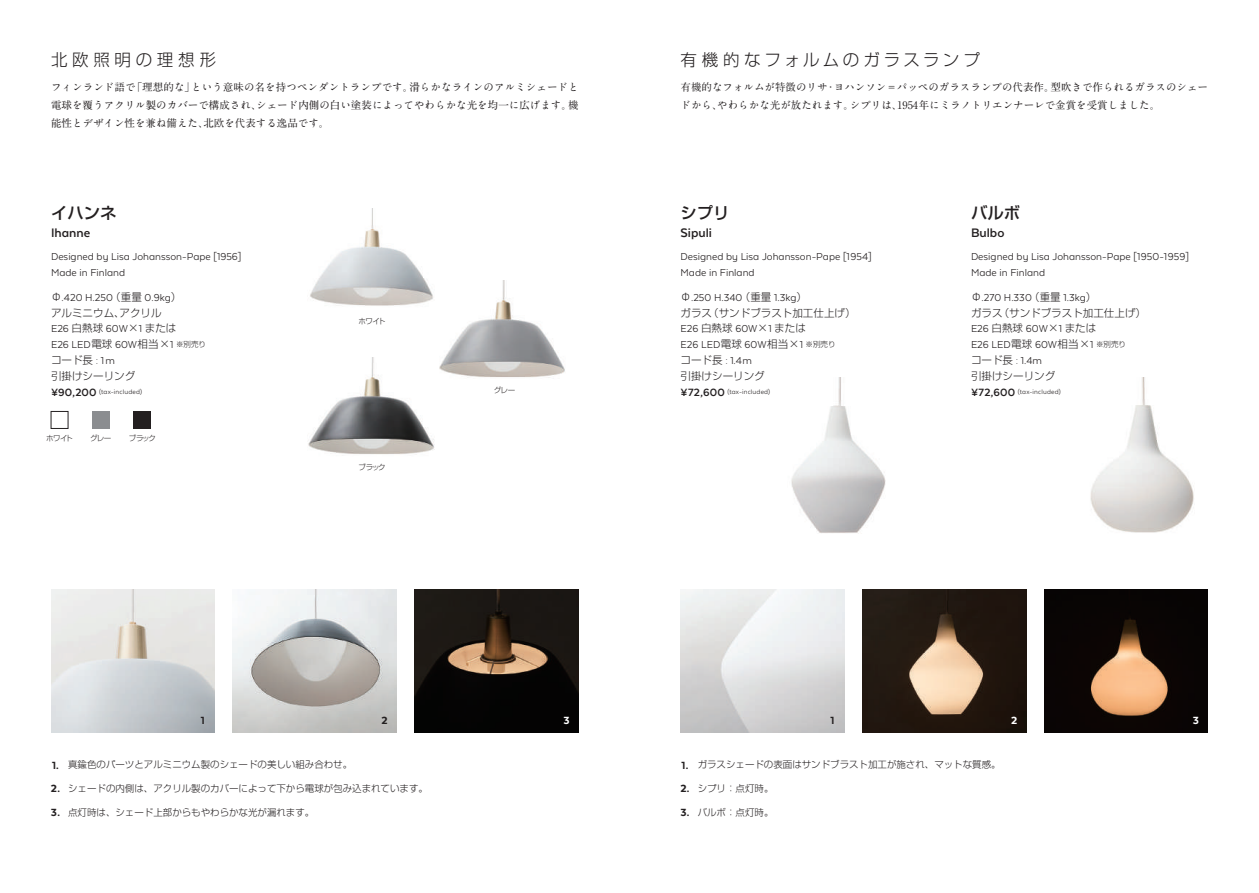
<style>
.page{position:relative;width:1259px;height:893px;background:#fff}
.page>*{position:absolute;margin:0;border:0;box-sizing:border-box;transform-origin:0 0}
.t1{font:300 16.5px "Shin Go Pro";letter-spacing:.225em;color:#231f20}
.t2{font:300 16.5px "Shin Go Pro";letter-spacing:.28em;color:#231f20}
.t3{font:500 16.35px "Shin Go Pro";color:#231f20}
.t4{font:700 14.25px "Texta Alt";color:#231f20}
.t5{font:800 12px/23.5px "Texta Alt";color:#231f20;text-align:justify}
.t6{font:800 12px "Texta Alt";color:#fff}
.t7{font:11.55px/15.8px "Texta Alt";color:#231f20}
.t8{font:700 10.5px/18px "A1 Mincho Std";color:#231f20;text-align:justify}
.t9{font:300 10.5px/15.8px "Shin Go Pro";color:#231f20}
.t10{font:300 9.45px "Shin Go Pro";color:#231f20}
.t11{font:7.5px "Texta Alt";letter-spacing:.02em;color:#231f20}
.t12{font:300 7.5px "Shin Go Pro";letter-spacing:-.09em;color:#231f20}
.s1{font-family:"Shin Go Pro";font-weight:300;font-size:10.5px}
.s2{font-family:"Shin Go Pro";font-weight:300;font-size:7.5px}
.s3{font-family:"Texta Alt";font-weight:400;font-size:11.55px}
.s4{font-weight:700;font-size:12.15px}
.s5{font-family:"Texta Alt";font-weight:800;font-size:12px}
</style>
<div class="page">
<div style="left:92px;top:411px;width:17px;height:17px;background:#8b8d90"></div>
<div style="left:51px;top:411px;width:17px;height:18px;border:1px solid #231f20"></div>
<div style="left:134px;top:411px;width:17px;height:17px;background:#231f20"></div>
<img style="left:51px;top:590px;width:164px;height:142px">
<img style="left:233px;top:590px;width:164px;height:142px">
<img style="left:415px;top:590px;width:163px;height:142px">
<img style="left:680px;top:590px;width:164px;height:142px">
<img style="left:862px;top:590px;width:164px;height:142px">
<img style="left:1044px;top:590px;width:164px;height:142px">
<img style="left:439px;top:281px;width:126px;height:97px">
<img style="left:308px;top:358px;width:127px;height:96px">
<img style="left:310px;top:209px;width:123px;height:97px">
<img style="left:791px;top:377px;width:95px;height:156px">
<img style="left:1090px;top:377px;width:104px;height:156px">
<h1 class="t2" style="left:51px;top:46px;width:167px">北欧照明の理想形</h1>
<p class="t8" style="left:51px;top:77px;width:529px">フィンランド語で「理想的な」という意味の名を持つペンダントランプです。滑らかなラインのアルミシェードと電球を覆うアクリル製のカバーで構成され、シェード内側の白い塗装によってやわらかな光を均一に広げます。機能性とデザイン性を兼ね備えた、北欧を代表する逸品です。</p>
<h2 class="t3" style="left:51px;top:199px;width:67px">イハンネ</h2>
<p class="t4" style="left:51px;top:225px;width:41px">Ihanne</p>
<p class="t7" style="left:51px;top:248px;width:192px">Designed by Lisa Johansson-Pape [1956]<br>Made in Finland</p>
<p class="t7" style="left:51px;top:289px;width:132px"><span class="s1">Φ</span>.420 H.250 <span class="s1">（重量</span> 0.9kg<span class="s1">）</span></p>
<p class="t9" style="left:51px;top:303px;width:112px">アルミニウム、アクリル</p>
<p class="t7" style="left:51px;top:321px;width:157px">E26 <span class="s1">白熱球</span> 60W<span class="s1">×</span>1 <span class="s1">または<br></span>E26 LED<span class="s1">電球</span> 60W<span class="s1">相当×</span>1 <span class="s2">※別売り</span></p>
<p class="t9" style="left:51px;top:351px;width:86px">コード長 <span class="s3">: 1m<br></span>引掛けシーリング</p>
<p class="t11" style="left:51px;top:388px;width:92px"><span class="s4">¥90,200</span> (tax-included)</p>
<p class="t12" style="left:46px;top:432px;width:29px">ホワイト</p>
<p class="t12" style="left:90px;top:432px;width:23px">グレー</p>
<p class="t12" style="left:129px;top:432px;width:29px">ブラック</p>
<p class="t12" style="left:358px;top:315px;width:29px">ホワイト</p>
<p class="t12" style="left:358px;top:461px;width:29px">ブラック</p>
<p class="t12" style="left:494px;top:384px;width:23px">グレー</p>
<p class="t5" style="left:201px;top:708px;width:5px">1</p>
<p class="t5" style="left:381px;top:708px;width:8px">2</p>
<p class="t6" style="left:563px;top:714px;width:8px">3</p>
<p class="t10" style="left:52px;top:757px;width:302px"><span class="s5">1.</span> 真鍮色のパーツとアルミニウム製のシェードの美しい組み合わせ。</p>
<p class="t10" style="left:51px;top:781px;width:378px"><span class="s5">2.</span> シェードの内側は、アクリル製のカバーによって下から電球が包み込まれています。</p>
<p class="t10" style="left:51px;top:804px;width:265px"><span class="s5">3.</span> 点灯時は、シェード上部からもやわらかな光が漏れます。</p>
<h1 class="t1" style="left:680px;top:46px;width:301px">有機的なフォルムのガラスランプ</h1>
<p class="t8" style="left:680px;top:77px;width:529px">有機的なフォルムが特徴のリサ・ヨハンソン＝パッペのガラスランプの代表作。型吹きで作られるガラスのシェードから、やわらかな光が放たれます。シプリは、1954年にミラノトリエンナーレで金賞を受賞しました。</p>
<h2 class="t3" style="left:680px;top:199px;width:50px">シプリ</h2>
<p class="t4" style="left:680px;top:225px;width:33px">Sipuli</p>
<p class="t7" style="left:680px;top:248px;width:193px">Designed by Lisa Johansson-Pape [1954]<br>Made in Finland</p>
<p class="t7" style="left:680px;top:289px;width:128px"><span class="s1">Φ</span>.250 H.340 <span class="s1">（重量</span> 1.3kg<span class="s1">）</span></p>
<p class="t9" style="left:680px;top:304px;width:177px">ガラス（サンドブラスト加工仕上げ）</p>
<p class="t7" style="left:680px;top:321px;width:157px">E26 <span class="s1">白熱球</span> 60W<span class="s1">×</span>1 <span class="s1">または<br></span>E26 LED<span class="s1">電球</span> 60W<span class="s1">相当×</span>1 <span class="s2">※別売り</span><span class="s1">コード長</span> : 1.4m</p>
<p class="t9" style="left:680px;top:367px;width:86px">引掛けシーリング</p>
<p class="t11" style="left:680px;top:388px;width:91px"><span class="s4">¥72,600</span> (tax-included)</p>
<h2 class="t3" style="left:971px;top:199px;width:50px">バルボ</h2>
<p class="t4" style="left:971px;top:225px;width:35px">Bulbo</p>
<p class="t7" style="left:971px;top:248px;width:219px">Designed by Lisa Johansson-Pape [1950-1959]<br>Made in Finland</p>
<p class="t7" style="left:971px;top:289px;width:127px"><span class="s1">Φ</span>.270 H.330 <span class="s1">（重量</span> 1.3kg<span class="s1">）</span></p>
<p class="t9" style="left:971px;top:304px;width:177px">ガラス（サンドブラスト加工仕上げ）</p>
<p class="t7" style="left:971px;top:321px;width:157px">E26 <span class="s1">白熱球</span> 60W<span class="s1">×</span>1 <span class="s1">または<br></span>E26 LED<span class="s1">電球</span> 60W<span class="s1">相当×</span>1 <span class="s2">※別売り</span><span class="s1">コード長</span> : 1.4m</p>
<p class="t9" style="left:971px;top:367px;width:86px">引掛けシーリング</p>
<p class="t11" style="left:971px;top:388px;width:91px"><span class="s4">¥72,600</span> (tax-included)</p>
<p class="t5" style="left:830px;top:708px;width:5px">1</p>
<p class="t6" style="left:1011px;top:714px;width:8px">2</p>
<p class="t6" style="left:1193px;top:714px;width:8px">3</p>
<p class="t5" style="left:680px;top:753px;width:11px">1.<br>2.<br>3.</p>
<p class="t10" style="left:697px;top:757px;width:304px">ガラスシェードの表面はサンドブラスト加工が施され、マットな質感。</p>
<p class="t10" style="left:697px;top:781px;width:77px">シプリ：点灯時。</p>
<p class="t10" style="left:697px;top:804px;width:77px">バルボ：点灯時。</p>
</div>
